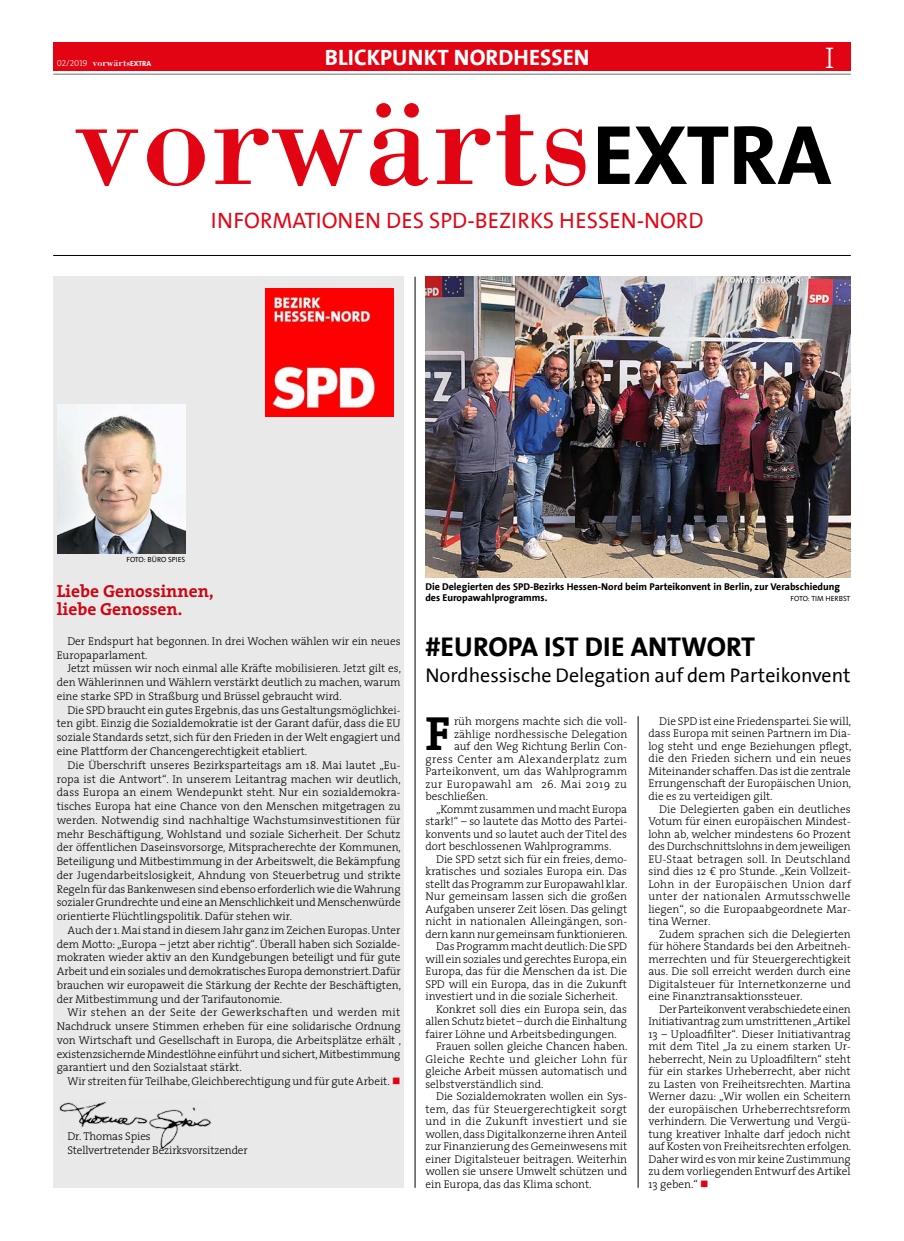
<style>
.page{position:relative;width:904px;height:1241px;background:#fff}
.page>*{position:absolute;margin:0;border:0;box-sizing:border-box;transform-origin:0 0}
.t1{font:137.5px "Bodoni LT";color:#e30413}
.t2{font:700 48.25px "The Serif";color:#000}
.t3{font:30px "The Serif Light Caps";color:#fff}
.t4{font:700 27.5px "The Sans Office";color:#000}
.t5{font:22.5px "The Sans Office";color:#e30413}
.t6{font:700 22.5px "The Sans Office";color:#fff}
.t7{font:20px "The Sans Office";color:#000}
.t8{font:700 17.5px/17.5px "The Serif";color:#e30413}
.t9{font:300 11.25px/12.5px "The Serif";color:#000;text-align:justify}
.t10{font:300 11.25px "The Serif";letter-spacing:.03em;color:#000}
.t11{font:300 11.25px "The Serif";letter-spacing:.02em;color:#000}
.t12{font:300 11.25px "The Serif";letter-spacing:.035em;color:#000}
.t13{font:300 11.25px "The Serif";letter-spacing:.04em;color:#000}
.t14{font:700 10px/11.2px "The Sans Office";color:#000}
.t15{font:10px "Bodoni LT";color:#fff}
.t16{font:7.5px "The Sans Office";color:#000}
.s1{font-family:"The Serif Light Caps";font-size:8.75px}
.s2{font-family:"The Sans Office";font-weight:700;font-size:7.5px}
.s3{font-family:"The Sans Office";font-weight:700;font-size:85px;color:#000}
.s4{color:#e30413}
</style>
<div class="page">
<hr style="left:53px;top:255px;width:797px;height:1px;background:#000">
<div style="left:53px;top:43px;width:797px;height:28px;background:#e30413"></div>
<hr style="left:53px;top:74px;width:797px;height:1px;background:#6f6f6f">
<hr style="left:415px;top:277px;width:1px;height:910px;background:#000">
<div style="left:53px;top:277px;width:351px;height:910px;background:#e9e9e9"></div>
<img style="left:266px;top:289px;width:127px;height:127px">
<img style="left:59px;top:1101px;width:152px;height:48px">
<img style="left:58px;top:404px;width:127px;height:149px">
<img style="left:425px;top:277px;width:425px;height:300px">
<hr style="left:637px;top:716px;width:1px;height:471px;background:#000">
<p class="t15" style="left:57px;top:57px;width:96px"><span class="s1">02/2019</span> vorwärts<span class="s2">EXTRA</span></p>
<h3 class="t6" style="left:325px;top:45px;width:266px">BLICKPUNKT NORDHESSEN</h3>
<h3 class="t3" style="left:825px;top:39px;width:11px">I</h3>
<h1 class="t1" style="left:73px;top:55px;width:760px">vorwärts<span class="s3">EXTRA</span></h1>
<h3 class="t5" style="left:211px;top:208px;width:494px">INFORMATIONEN DES SPD-BEZIRKS HESSEN-NORD</h3>
<p class="t16" style="left:126px;top:555px;width:9px">Foto</p>
<p class="t16" style="left:144px;top:555px;width:33px">: Büro Spies</p>
<h3 class="t8" style="left:57px;top:582px;width:158px">Liebe Genossinnen, liebe Genossen.</h3>
<p class="t9" style="left:57px;top:634px;width:345px;line-height:13.8px;text-indent:11px">Der Endspurt hat begonnen. In drei Wochen wählen wir ein neues<br>Europaparlament.</p>
<p class="t9" style="left:57px;top:661px;width:346px;line-height:13.8px;text-indent:11px">Jetzt müssen wir noch einmal alle Kräfte mobilisieren. Jetzt gilt es, den Wählerinnen und Wählern verstärkt deutlich zu machen, warum eine starke SPD in Straßburg und Brüssel gebraucht wird.</p>
<p class="t9" style="left:57px;top:703px;width:345px;line-height:13.8px;text-indent:11px">Die SPD braucht ein gutes Ergebnis, das uns Gestaltungsmöglichkei&shy;ten gibt. Einzig die Sozialdemokratie ist der Garant dafür, dass die EU soziale Standards setzt, sich für den Frieden in der Welt engagiert und eine Plattform der Chancengerechtigkeit etabliert.</p>
<p class="t9" style="left:57px;top:758px;width:346px;line-height:13.8px;text-indent:11px">Die Überschrift unseres Bezirksparteitags am 18. Mai lautet „Eu&shy;ropa ist die Antwort“. In unserem Leitantrag machen wir deutlich, dass Europa an einem Wendepunkt steht. Nur ein sozialdemokra&shy;tisches Europa hat eine Chance von den Menschen mitgetragen zu werden. Notwendig sind nachhaltige Wachstumsinvestitionen für mehr Beschäftigung, Wohlstand und soziale Sicherheit. Der Schutz der öffentlichen Daseinsvorsorge, Mitspracherechte der Kommunen, Beteiligung und Mitbestimmung in der Arbeitswelt, die Bekämpfung der Jugendarbeitslosigkeit, Ahndung von Steuerbetrug und strikte Regeln für das Bankenwesen sind ebenso erforderlich wie die Wahrung sozialer Grundrechte und eine an Menschlichkeit und Menschenwürde orientierte Flüchtlingspolitik. Dafür stehen wir.</p>
<p class="t9" style="left:57px;top:923px;width:346px;line-height:13.8px;text-indent:11px">Auch der 1. Mai stand in diesem Jahr ganz im Zeichen Europas. Unter dem Motto: „Europa – jetzt aber richtig“. Überall haben sich Sozialde&shy;mokraten wieder aktiv an den Kundgebungen beteiligt und für gute Arbeit und ein soziales und demokratisches Europa demonstriert. Dafür brauchen wir europaweit die Stärkung der Rechte der Beschäftigten, der Mitbestimmung und der Tarifautonomie.</p>
<p class="t9" style="left:57px;top:1005px;width:346px;line-height:13.8px;text-indent:11px">Wir stehen an der Seite der Gewerkschaften und werden mit Nachdruck unsere Stimmen erheben für eine solidarische Ordnung von Wirtschaft und Gesellschaft in Europa, die Arbeitsplätze erhält , existenzsichernde Mindestlöhne einführt und sichert, Mitbestimmung garantiert und den Sozialstaat stärkt.</p>
<p class="t9" style="left:67px;top:1074px;width:335px">Wir streiten für Teilhabe, Gleichberechtigung und für gute Arbeit. <span class="s4">■</span></p>
<p class="t9" style="left:67px;top:1129px;width:182px;line-height:13.8px">Dr. Thomas Spies<br>Stellvertretender Bezirksvorsitzender</p>
<p class="t14" style="left:425px;top:581px;width:416px">Die Delegierten des SPD-Bezirks Hessen-Nord beim Parteikonvent in Berlin, zur Verabschiedung des Europawahlprogramms.</p>
<p class="t16" style="left:790px;top:594px;width:9px">Foto</p>
<p class="t16" style="left:808px;top:594px;width:28px">: Tim Herbst</p>
<h3 class="t4" style="left:425px;top:632px;width:47px">#Europa</h3>
<h3 class="t4" style="left:544px;top:632px;width:180px">ist die Antwort</h3>
<h3 class="t7" style="left:425px;top:665px;width:426px">Nordhessische Delegation auf dem Parteikonvent</h3>
<h2 class="t2" style="left:425px;top:702px;width:26px">F</h2>
<p class="t9" style="left:454px;top:715px;width:175px">rüh morgens machte sich die voll-</p>
<p class="t9" style="left:648px;top:715px;width:204px;text-indent:11px">Die SPD ist eine Friedenspartei. Sie will, dass Europa mit seinen Partnern im Dia&shy;log steht und enge Beziehungen pflegt, die den Frieden sichern und ein neues Miteinander schaffen. Das ist die zentrale Errungenschaft der Europäischen Union, die es zu verteidigen gilt.</p>
<p class="t9" style="left:648px;top:802px;width:204px;text-indent:11px">Die Delegierten gaben ein deutliches Votum für einen europäischen Mindest&shy;lohn ab, welcher mindestens 60 Prozent des Durchschnittslohns in dem jeweiligen EU-Staat betragen soll. In Deutschland sind dies 12 € pro Stunde. „Kein Vollzeit-Lohn in der Europäischen Union darf unter der nationalen Armutsschwelle liegen“, so die Europaabgeordnete Mar&shy;tina Werner.</p>
<p class="t9" style="left:648px;top:927px;width:204px;text-indent:11px">Zudem sprachen sich die Delegierten für höhere Standards bei den Arbeitneh&shy;merrechten und für Steuergerechtigkeit aus. Die soll erreicht werden durch eine Digitalsteuer für Internetkonzerne und eine Finanztransaktionssteuer.</p>
<p class="t9" style="left:648px;top:1002px;width:204px;text-indent:11px">Der Parteikonvent verabschiedete einen Initiativantrag zum umstrittenen „Artikel 13 – Uploadfilter“. Dieser Initiativantrag mit dem Titel „Ja zu einem starken Ur&shy;heberrecht, Nein zu Uploadfiltern“ steht für ein starkes Urheberrecht, aber nicht zu Lasten von Freiheitsrechten. Martina Werner dazu: „Wir wollen ein Scheitern der europäischen Urheberrechtsreform verhindern. Die Verwertung und Vergü&shy;tung kreativer Inhalte darf jedoch nicht auf Kosten von Freiheitsrechten erfolgen.<br>Daher wird es von mir keine Zustimmung zu dem vorliegenden Entwurf des Artikel 13 geben.“ <span class="s4">■</span></p>
<p class="t9" style="left:454px;top:727px;width:175px">zählige nordhessische Delegation</p>
<p class="t9" style="left:454px;top:740px;width:175px">auf den Weg Richtung Berlin Con-</p>
<p class="t12" style="left:425px;top:751px;width:203px">gress Center am Alexanderplatz zum</p>
<p class="t9" style="left:425px;top:765px;width:203px">Parteikonvent, um das Wahlprogramm</p>
<p class="t13" style="left:425px;top:776px;width:203px">zur Europawahl am 26. Mai 2019 zu</p>
<p class="t9" style="left:425px;top:790px;width:64px">beschließen.</p>
<p class="t9" style="left:436px;top:802px;width:193px">„Kommt zusammen und macht Europa</p>
<p class="t9" style="left:425px;top:815px;width:203px">stark!“ – so lautete das Motto des Partei-</p>
<p class="t9" style="left:425px;top:827px;width:203px">konvents und so lautet auch der Titel des</p>
<p class="t9" style="left:425px;top:840px;width:187px">dort beschlossenen Wahlprogramms.</p>
<p class="t9" style="left:436px;top:852px;width:193px">Die SPD setzt sich für ein freies, demo-</p>
<p class="t9" style="left:425px;top:865px;width:203px">kratisches und soziales Europa ein. Das</p>
<p class="t9" style="left:425px;top:877px;width:203px">stellt das Programm zur Europawahl klar.</p>
<p class="t9" style="left:425px;top:890px;width:203px">Nur gemeinsam lassen sich die großen</p>
<p class="t9" style="left:425px;top:902px;width:203px">Aufgaben unserer Zeit lösen. Das gelingt</p>
<p class="t9" style="left:425px;top:915px;width:203px">nicht in nationalen Alleingängen, son-</p>
<p class="t9" style="left:425px;top:927px;width:204px">dern kann nur gemeinsam funktionieren.</p>
<p class="t9" style="left:436px;top:940px;width:193px">Das Programm macht deutlich: Die SPD</p>
<p class="t9" style="left:425px;top:952px;width:203px">will ein soziales und gerechtes Europa, ein</p>
<p class="t9" style="left:425px;top:965px;width:203px">Europa, das für die Menschen da ist. Die</p>
<p class="t9" style="left:425px;top:977px;width:203px">SPD will ein Europa, das in die Zukunft</p>
<p class="t9" style="left:425px;top:990px;width:194px">investiert und in die soziale Sicherheit.</p>
<p class="t9" style="left:436px;top:1002px;width:192px">Konkret soll dies ein Europa sein, das</p>
<p class="t9" style="left:425px;top:1015px;width:203px">allen Schutz bietet – durch die Einhaltung</p>
<p class="t9" style="left:425px;top:1027px;width:193px">fairer Löhne und Arbeitsbedingungen.</p>
<p class="t9" style="left:436px;top:1040px;width:193px">Frauen sollen gleiche Chancen haben.</p>
<p class="t10" style="left:425px;top:1051px;width:203px">Gleiche Rechte und gleicher Lohn für</p>
<p class="t9" style="left:425px;top:1065px;width:203px">gleiche Arbeit müssen automatisch und</p>
<p class="t9" style="left:425px;top:1077px;width:120px">selbstverständlich sind.</p>
<p class="t9" style="left:436px;top:1090px;width:193px">Die Sozialdemokraten wollen ein Sys-</p>
<p class="t11" style="left:425px;top:1101px;width:203px">tem, das für Steuergerechtigkeit sorgt</p>
<p class="t10" style="left:425px;top:1113px;width:203px">und in die Zukunft investiert und sie</p>
<p class="t9" style="left:425px;top:1127px;width:203px">wollen, dass Digitalkonzerne ihren Anteil</p>
<p class="t9" style="left:425px;top:1140px;width:203px">zur Finanzierung des Gemeinwesens mit</p>
<p class="t9" style="left:425px;top:1152px;width:203px">einer Digitalsteuer beitragen. Weiterhin</p>
<p class="t9" style="left:425px;top:1165px;width:203px">wollen sie unsere Umwelt schützen und</p>
<p class="t9" style="left:425px;top:1177px;width:168px">ein Europa, das das Klima schont.</p>
</div>
